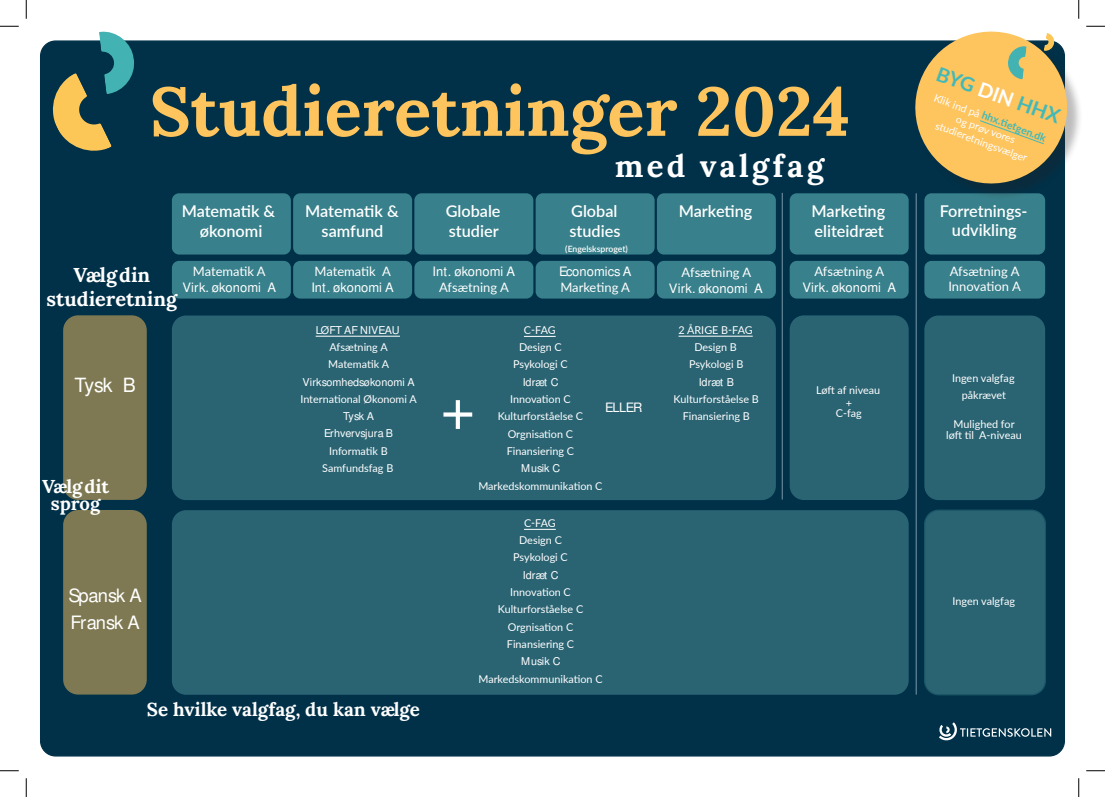
<style>
.page{position:relative;width:1105px;height:797px;background:#fff}
.page>*{position:absolute;margin:0;border:0;box-sizing:border-box;transform-origin:0 0}
.t1{font:700 68.75px "Lora";color:#fec45d}
.t2{font:59.5px "Lato";color:#fff}
.t3{font:700 31.25px "Lora";letter-spacing:.1em;color:#fff}
.t4{font:700 20px "Lato";color:#42b9b8}
.t5{font:700 19.88px/23.9px "Lora";color:#fff;text-align:center}
.t6{font:19.62px "Lato";color:#fff}
.t7{font:700 18.75px "Lora";color:#fff}
.t8{font:700 18.5px/16.6px "Lora";color:#fff;text-align:center}
.t9{font:18.38px/26.2px "Lato";letter-spacing:-.06em;color:#fff}
.t10{font:600 16.25px/19.5px "Lato";color:#fff}
.t11{font:13px/15.5px "Lato";color:#fff;text-align:center}
.t12{font:12.88px "Lato";letter-spacing:-.065em;color:#fff}
.t13{font:10.75px/17.2px "Lato";color:#fff;text-align:center}
.t14{font:10.62px/12.8px "Lato";color:#fff;text-align:center}
.t15{font:600 8.62px "Lato";color:#fff}
.s1{color:#fff}
.s2{font-weight:700;color:#42b9b8}
</style>
<div class="page">
<div style="left:41px;top:41px;width:1023px;height:715px;background:#003149;border-radius:15px"></div>
<div style="left:63px;top:315px;width:84px;height:185px;background:#7e7952;border-radius:15px"></div>
<svg style="left:939px;top:722px;width:112px;height:19px"></svg>
<div style="left:172px;top:261px;width:119px;height:37px;background:#38808b;border-radius:7px"></div>
<div style="left:924px;top:193px;width:121px;height:61px;background:#38808b;border-radius:7px"></div>
<div style="left:172px;top:193px;width:119px;height:61px;background:#38808b;border-radius:7px"></div>
<div style="left:414px;top:193px;width:119px;height:61px;background:#38808b;border-radius:7px"></div>
<div style="left:293px;top:193px;width:119px;height:61px;background:#38808b;border-radius:7px"></div>
<div style="left:790px;top:193px;width:119px;height:61px;background:#38808b;border-radius:7px"></div>
<div style="left:657px;top:193px;width:119px;height:61px;background:#38808b;border-radius:7px"></div>
<div style="left:536px;top:193px;width:119px;height:61px;background:#38808b;border-radius:7px"></div>
<div style="left:536px;top:261px;width:119px;height:37px;background:#38808b;border-radius:7px"></div>
<div style="left:293px;top:261px;width:119px;height:37px;background:#38808b;border-radius:7px"></div>
<div style="left:414px;top:261px;width:119px;height:37px;background:#38808b;border-radius:7px"></div>
<div style="left:657px;top:261px;width:119px;height:37px;background:#38808b;border-radius:7px"></div>
<div style="left:790px;top:261px;width:119px;height:37px;background:#38808b;border-radius:7px"></div>
<div style="left:924px;top:261px;width:121px;height:37px;background:#38808b;border-radius:7px"></div>
<div style="left:172px;top:315px;width:604px;height:185px;background:#2a6473;border-radius:14px"></div>
<hr style="left:316px;top:336px;width:84px;height:1px;background:#fff">
<hr style="left:524px;top:336px;width:32px;height:1px;background:#fff">
<div style="left:790px;top:315px;width:119px;height:185px;background:#2a6473;border-radius:14px"></div>
<div style="left:63px;top:510px;width:84px;height:184px;background:#7e7952;border-radius:15px"></div>
<div style="left:172px;top:510px;width:737px;height:184px;background:#2a6473;border-radius:14px"></div>
<hr style="left:524px;top:529px;width:32px;height:1px;background:#fff">
<div style="left:925px;top:510px;width:120px;height:184px;background:#2a6473;border-radius:14px"></div>
<div style="left:924px;top:509px;width:122px;height:186px;border:1px solid #22606f;border-radius:14px"></div>
<div style="left:924px;top:315px;width:121px;height:185px;background:#2a6473;border-radius:14px"></div>
<hr style="left:915px;top:193px;width:2px;height:501px;background:#fff">
<hr style="left:678px;top:336px;width:75px;height:1px;background:#fff">
<svg style="left:47px;top:31px;width:89px;height:120px"></svg>
<div style="left:917px;top:34px;width:166px;height:166px;background:#231f20;opacity:.3"></div>
<hr style="left:782px;top:193px;width:1px;height:306px;background:#fff">
<svg style="left:0;top:25px;width:19px;height:2px"></svg>
<svg style="left:1086px;top:25px;width:19px;height:2px"></svg>
<svg style="left:0;top:770px;width:19px;height:1px"></svg>
<svg style="left:1086px;top:770px;width:19px;height:1px"></svg>
<svg style="left:25px;top:0;width:2px;height:19px"></svg>
<svg style="left:25px;top:778px;width:2px;height:19px"></svg>
<svg style="left:905px;top:0;width:174px;height:193px"></svg>
<svg style="left:1078px;top:778px;width:1px;height:19px"></svg>
<h1 class="t1" style="left:150px;top:83px;width:702px">Studieretninger 2024</h1>
<h3 class="t3" style="left:615px;top:153px;width:211px">med valgfag</h3>
<h3 class="t10" style="left:182px;top:201px;width:95px;text-align:center">Matema琀椀k &amp; økonomi</h3>
<p class="t11" style="left:182px;top:263px;width:95px">Matema琀椀k A<br>Virk. økonomi A</p>
<h3 class="t5" style="left:47px;top:265px;width:132px">Vælgdin studieretning</h3>
<h3 class="t6" style="left:75px;top:377px;width:63px">Tysk B</h3>
<h3 class="t8" style="left:42px;top:480px;width:69px">Vælgdit sprog</h3>
<h3 class="t9" style="left:69px;top:584px;width:75px">Spansk A<br>Fransk A</h3>
<h3 class="t10" style="left:305px;top:201px;width:95px;text-align:center">Matema琀椀k &amp; samfund</h3>
<p class="t11" style="left:311px;top:263px;width:84px;text-align:left">Matema琀椀k A<br>Int. økonomi A</p>
<h3 class="t10" style="left:446px;top:203px;width:56px">Globale studier</h3>
<p class="t11" style="left:433px;top:265px;width:84px">Int. økonomi A<br>Afsætning A</p>
<h3 class="t10" style="left:569px;top:203px;width:53px">Global studies</h3>
<p class="t15" style="left:565px;top:246px;width:64px">(Engelsksproget)</p>
<p class="t11" style="left:559px;top:265px;width:74px;text-align:left">Economics A<br>Marke琀椀ng A</p>
<p class="t13" style="left:300px;top:322px;width:118px">LØFT AF NIVEAU<br>Afsætning A<br>Matema琀椀k A<br>Virksomhedsøkonomi A<br>Interna琀椀onal Økonomi A<br>Tysk A<br>Erhvervsjura B<br>Informa琀椀k B<br>Samfundsfag B</p>
<p class="t13" style="left:478px;top:321px;width:126px">C-FAG<br>Design C<br>Psykologi C<br>Idræt C<br>Innova琀椀on C<br>Kulturforståelse C<br>Orgnisa琀椀on C<br>Finansiering C<br>Musik C<br>Markedskommunika琀椀on C</p>
<h2 class="t2" style="left:440px;top:383px;width:36px">+</h2>
<p class="t12" style="left:605px;top:402px;width:39px">ELLER</p>
<p class="t13" style="left:478px;top:514px;width:126px">C-FAG<br>Design C<br>Psykologi C<br>Idræt C<br>Innova琀椀on C<br>Kulturforståelse C<br>Orgnisa琀椀on C<br>Finansiering C<br>Musik C<br>Markedskommunika琀椀on C</p>
<h3 class="t7" style="left:147px;top:701px;width:275px">Se hvilke valgfag, du kan vælge</h3>
<h3 class="t10" style="left:679px;top:201px;width:75px">Marke琀椀ng</h3>
<p class="t11" style="left:669px;top:264px;width:95px">Afsætning A<br>Virk. økonomi A</p>
<p class="t13" style="left:674px;top:321px;width:87px">2 ÅRIGE B-FAG<br>Design B<br>Psykologi B<br>Idræt B<br>Kulturforståelse B<br>Finansiering B</p>
<h3 class="t10" style="left:812px;top:201px;width:75px">Marke琀椀ng eliteidræt</h3>
<p class="t11" style="left:802px;top:263px;width:95px">Afsætning A<br>Virk. økonomi A</p>
<p class="t13" style="left:816px;top:384px;width:66px;line-height:11.5px">Lø昀琀 af niveau +<br>C-fag</p>
<h3 class="t4" style="left:941px;top:62px;width:132px;rotate:20deg">BYG <span class="s1">DIN</span> HHX</h3>
<p class="t14" style="left:937px;top:91px;width:120px;rotate:20deg">Klik ind på <span class="s2">hhx.琀椀etgen.dk </span>og prøv vores studieretningsvælger</p>
<h3 class="t10" style="left:940px;top:202px;width:89px;text-align:center">Forretnings&shy;udvikling</h3>
<p class="t11" style="left:948px;top:262px;width:74px;text-align:left">Afsætning A<br>Innova琀椀on A</p>
<p class="t13" style="left:952px;top:368px;width:64px">Ingen valgfag påkrævet</p>
<p class="t13" style="left:946px;top:417px;width:77px;line-height:11.5px">Mulighed for<br>lø昀琀 琀椀l A-niveau</p>
<p class="t13" style="left:952px;top:592px;width:64px">Ingen valgfag</p>
</div>
